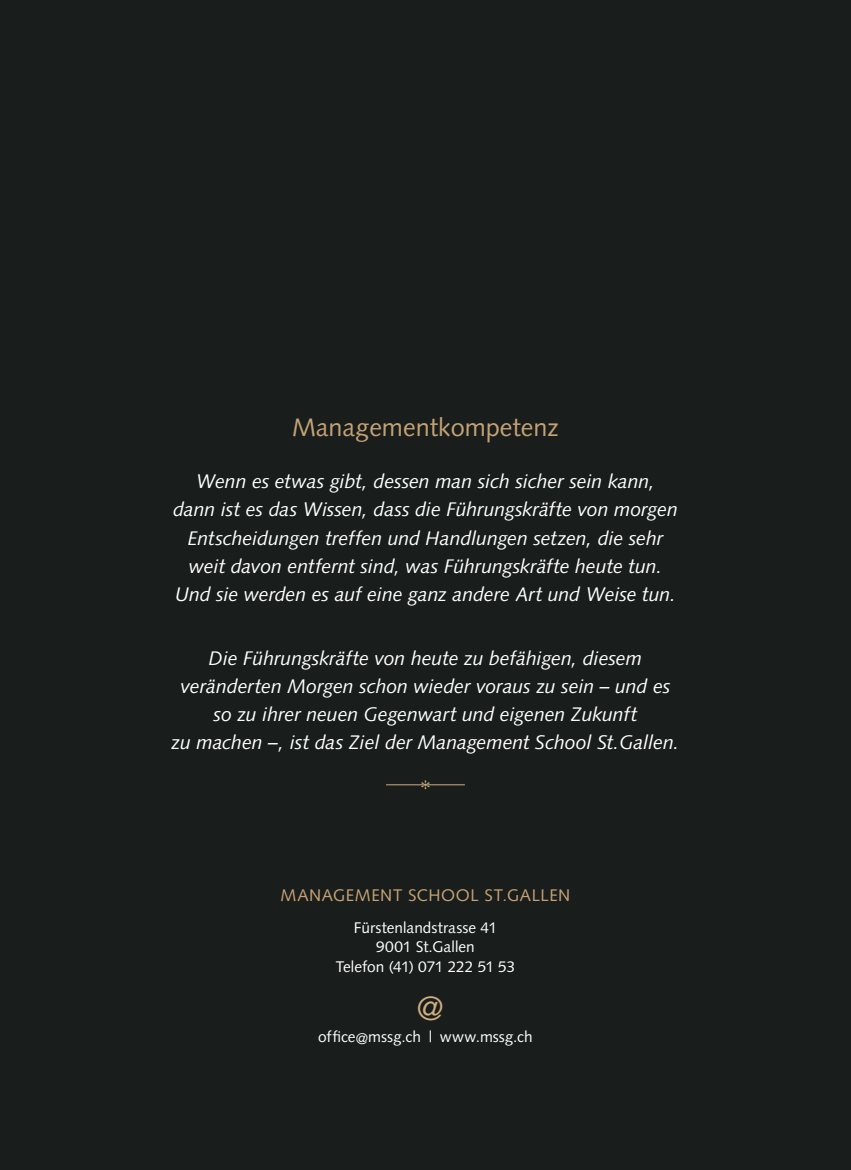
<style>
.page{position:relative;width:851px;height:1170px;background:#fff}
.page>*{position:absolute;margin:0;border:0;box-sizing:border-box;transform-origin:0 0}
.t1{font:33.6px "Syntax LT Std";color:#cfae80}
.t2{font:25.2px "Syntax LT Std";color:#c3a276}
.t3{font:italic 19.65px/28px "Syntax LT Std";letter-spacing:-.005em;color:#fff;text-align:center}
.t4{font:16.8px "Syntax LT Std";letter-spacing:.035em;color:#c3a276}
.t5{font:15.45px/19.6px "Syntax LT Std";color:#fff;text-align:center}
</style>
<div class="page">
<div style="left:0;top:0;width:850px;height:1169px;background:#191d1b"></div>
<hr style="left:386px;top:784px;width:79px;height:1px;background:#cfae80">
<svg style="left:421px;top:784px;width:8px;height:2px"></svg>
<p class="t2" style="left:292px;top:412px;width:268px">Managementkompetenz</p>
<p class="t3" style="left:173px;top:467px;width:506px">Wenn es etwas gibt, dessen man sich sicher sein kann, dann ist es das Wissen, dass die Führungskräfte von morgen Entscheidungen treffen und Handlungen setzen, die sehr weit davon entfernt sind, was Führungskräfte heute tun.<br>Und sie werden es auf eine ganz andere Art und Weise tun.</p>
<p class="t3" style="left:172px;top:644px;width:509px">Die Führungskräfte von heute zu befähigen, diesem veränderten Morgen schon wieder voraus zu sein – und es so zu ihrer neuen Gegenwart und eigenen Zukunft<br>zu machen –, ist das Ziel der Management School St.Gallen.</p>
<p class="t4" style="left:280px;top:885px;width:291px">MANAGEMENT SCHOOL ST.GALLEN</p>
<p class="t5" style="left:335px;top:917px;width:181px">Fürstenlandstrasse 41<br>9001 St.Gallen<br>Telefon (41) 071 222 51 53</p>
<h1 class="t1" style="left:416px;top:988px;width:28px">@</h1>
<p class="t5" style="left:318px;top:1027px;width:216px">office@mssg.ch | www.mssg.ch</p>
</div>
